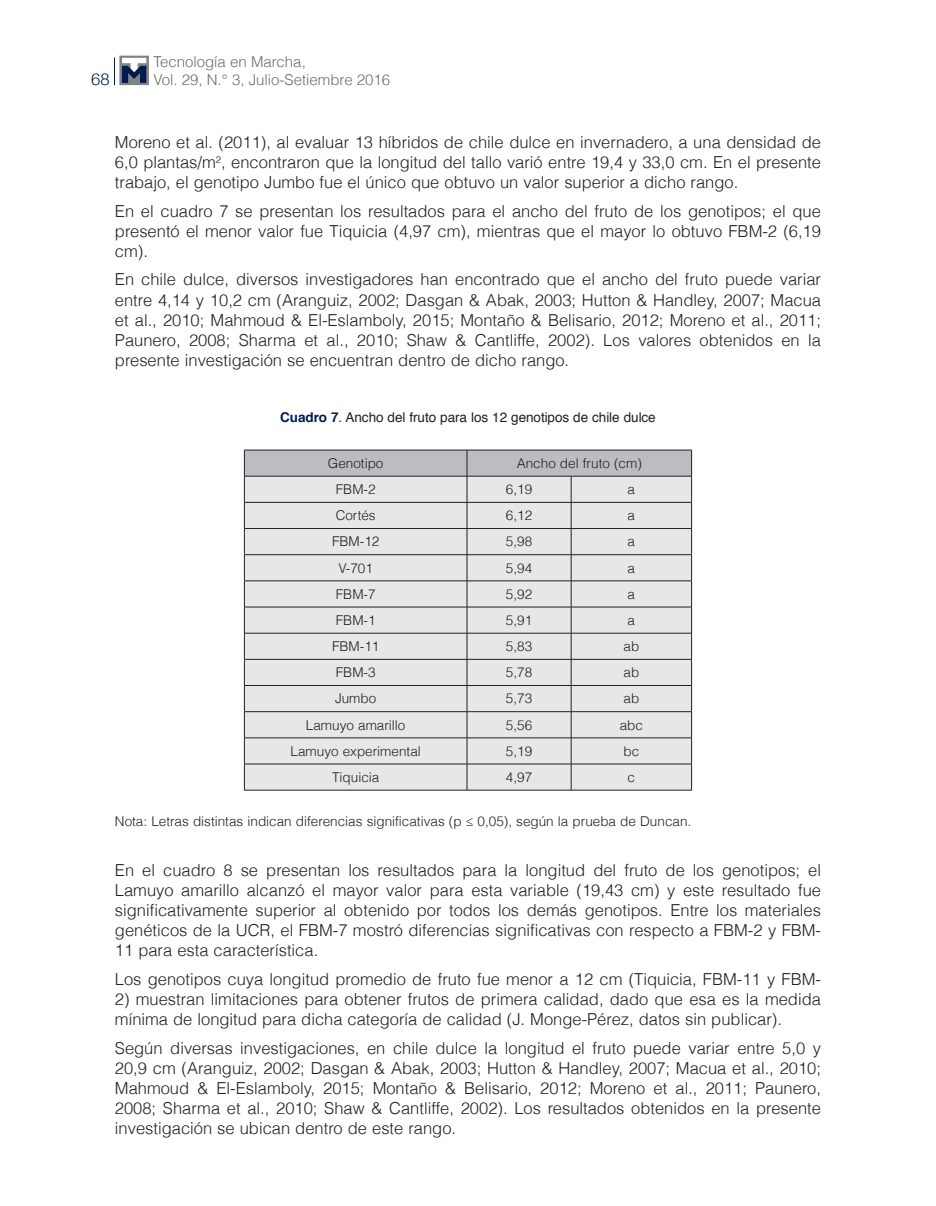
<style>
.page{position:relative;width:936px;height:1206px;background:#fff}
.page>*{position:absolute;margin:0;border:0;box-sizing:border-box;transform-origin:0 0}
._6texto{font:300 16.5px/20.1px "Helvetica";color:#231f20;text-align:justify}
.t1{font:300 16.5px "Helvetica Neue";color:#001c4e}
.t2{font:300 15px "Helvetica";color:#6c6d70}
.textocuadros{font:300 13.5px "Helvetica";color:#231f20}
.fuente{font:300 13.5px "Helvetica";color:#231f20}
._9tituloscuadros1{font:13.5px "Helvetica";letter-spacing:-.005em;color:#231f20}
.s1{font-weight:700;color:#001c4e}
.s2{color:#001c4e}
</style>
<div class="page">
<svg style="left:114px;top:57px;width:1px;height:28px"></svg>
<svg style="left:119px;top:56px;width:30px;height:29px"></svg>
<svg style="left:122px;top:58px;width:24px;height:25px"></svg>
<hr style="left:244px;top:449px;width:223px;height:1px;background:#231f20">
<hr style="left:467px;top:449px;width:104px;height:1px;background:#231f20">
<hr style="left:571px;top:449px;width:120px;height:1px;background:#231f20">
<svg style="left:244px;top:450px;width:448px;height:339px;background:#dadadc"></svg>
<hr style="left:244px;top:789px;width:223px;height:1px;background:#231f20">
<hr style="left:467px;top:789px;width:104px;height:1px;background:#231f20">
<hr style="left:571px;top:789px;width:120px;height:1px;background:#231f20">
<p class="t2" style="left:153px;top:52px;width:154px">Tecnología en Marcha,</p>
<p class="t1" style="left:91px;top:69px;width:20px">68</p>
<p class="t2" style="left:153px;top:70px;width:238px">Vol. 29, N.° 3, Julio-Setiembre 2016</p>
<p class="_6texto" style="left:115px;top:132px;width:707px">Moreno et al. (2011), al evaluar 13 híbridos de chile dulce en invernadero, a una densidad de 6,0 plantas/m<sup>2</sup>, encontraron que la longitud del tallo varió entre 19,4 y 33,0 cm. En el presente trabajo, el genotipo Jumbo fue el único que obtuvo un valor superior a dicho rango.</p>
<p class="_6texto" style="left:115px;top:201px;width:707px">En el cuadro 7 se presentan los resultados para el ancho del fruto de los genotipos; el que presentó el menor valor fue Tiquicia (4,97 cm), mientras que el mayor lo obtuvo FBM-2 (6,19 cm).</p>
<p class="_6texto" style="left:115px;top:269px;width:707px">En chile dulce, diversos investigadores han encontrado que el ancho del fruto puede variar entre 4,14 y 10,2 cm (Aranguiz, 2002; Dasgan &amp; Abak, 2003; Hutton &amp; Handley, 2007; Macua et al., 2010; Mahmoud &amp; El-Eslamboly, 2015; Montaño &amp; Belisario, 2012; Moreno et al., 2011; Paunero, 2008; Sharma et al., 2010; Shaw &amp; Cantliffe, 2002). Los valores obtenidos en la presente investigación se encuentran dentro de dicho rango.</p>
<p class="_9tituloscuadros1" style="left:280px;top:407px;width:377px"><span class="s1">Cuadro 7</span><span class="s2">.</span> Ancho del fruto para los 12 genotipos de chile dulce</p>
<p class="textocuadros" style="left:328px;top:454px;width:57px">Genotipo</p>
<p class="textocuadros" style="left:516px;top:454px;width:126px">Ancho del fruto (cm)</p>
<p class="textocuadros" style="left:335px;top:481px;width:41px">FBM-2</p>
<p class="textocuadros" style="left:505px;top:481px;width:28px">6,19</p>
<p class="textocuadros" style="left:627px;top:481px;width:9px">a</p>
<p class="textocuadros" style="left:335px;top:507px;width:42px">Cortés</p>
<p class="textocuadros" style="left:505px;top:507px;width:28px">6,12</p>
<p class="textocuadros" style="left:627px;top:507px;width:9px">a</p>
<p class="textocuadros" style="left:332px;top:533px;width:49px">FBM-12</p>
<p class="textocuadros" style="left:505px;top:533px;width:28px">5,98</p>
<p class="textocuadros" style="left:627px;top:533px;width:9px">a</p>
<p class="textocuadros" style="left:338px;top:559px;width:36px">V-701</p>
<p class="textocuadros" style="left:505px;top:559px;width:28px">5,94</p>
<p class="textocuadros" style="left:627px;top:559px;width:9px">a</p>
<p class="textocuadros" style="left:335px;top:585px;width:41px">FBM-7</p>
<p class="textocuadros" style="left:505px;top:585px;width:28px">5,92</p>
<p class="textocuadros" style="left:627px;top:585px;width:9px">a</p>
<p class="textocuadros" style="left:335px;top:611px;width:41px">FBM-1</p>
<p class="textocuadros" style="left:505px;top:611px;width:28px">5,91</p>
<p class="textocuadros" style="left:627px;top:611px;width:9px">a</p>
<p class="textocuadros" style="left:332px;top:637px;width:49px">FBM-11</p>
<p class="textocuadros" style="left:505px;top:637px;width:28px">5,83</p>
<p class="textocuadros" style="left:623px;top:637px;width:17px">ab</p>
<p class="textocuadros" style="left:335px;top:664px;width:41px">FBM-3</p>
<p class="textocuadros" style="left:505px;top:664px;width:28px">5,78</p>
<p class="textocuadros" style="left:623px;top:664px;width:17px">ab</p>
<p class="textocuadros" style="left:335px;top:690px;width:43px">Jumbo</p>
<p class="textocuadros" style="left:505px;top:690px;width:28px">5,73</p>
<p class="textocuadros" style="left:623px;top:690px;width:17px">ab</p>
<p class="textocuadros" style="left:306px;top:716px;width:101px">Lamuyo amarillo</p>
<p class="textocuadros" style="left:505px;top:716px;width:28px">5,56</p>
<p class="textocuadros" style="left:619px;top:716px;width:25px">abc</p>
<p class="textocuadros" style="left:290px;top:742px;width:132px">Lamuyo experimental</p>
<p class="textocuadros" style="left:505px;top:742px;width:28px">5,19</p>
<p class="textocuadros" style="left:623px;top:742px;width:17px">bc</p>
<p class="textocuadros" style="left:332px;top:768px;width:49px">Tiquicia</p>
<p class="textocuadros" style="left:505px;top:768px;width:28px">4,97</p>
<p class="textocuadros" style="left:627px;top:768px;width:9px">c</p>
<p class="fuente" style="left:115px;top:812px;width:577px">Nota: Letras distintas indican diferencias significativas (p ≤ 0,05), según la prueba de Duncan.</p>
<p class="_6texto" style="left:115px;top:859px;width:707px">En el cuadro 8 se presentan los resultados para la longitud del fruto de los genotipos; el Lamuyo amarillo alcanzó el mayor valor para esta variable (19,43 cm) y este resultado fue significativamente superior al obtenido por todos los demás genotipos. Entre los materiales genéticos de la UCR, el FBM-7 mostró diferencias significativas con respecto a FBM-2 y FBM-11 para esta característica.</p>
<p class="_6texto" style="left:115px;top:968px;width:707px">Los genotipos cuya longitud promedio de fruto fue menor a 12 cm (Tiquicia, FBM-11 y FBM-</p>
<p class="_6texto" style="left:115px;top:988px;width:707px">2) muestran limitaciones para obtener frutos de primera calidad, dado que esa es la medida mínima de longitud para dicha categoría de calidad (J. Monge-Pérez, datos sin publicar).</p>
<p class="_6texto" style="left:115px;top:1037px;width:707px">Según diversas investigaciones, en chile dulce la longitud el fruto puede variar entre 5,0 y 20,9 cm (Aranguiz, 2002; Dasgan &amp; Abak, 2003; Hutton &amp; Handley, 2007; Macua et al., 2010; Mahmoud &amp; El-Eslamboly, 2015; Montaño &amp; Belisario, 2012; Moreno et al., 2011; Paunero, 2008; Sharma et al., 2010; Shaw &amp; Cantliffe, 2002). Los resultados obtenidos en la presente investigación se ubican dentro de este rango.</p>
</div>
